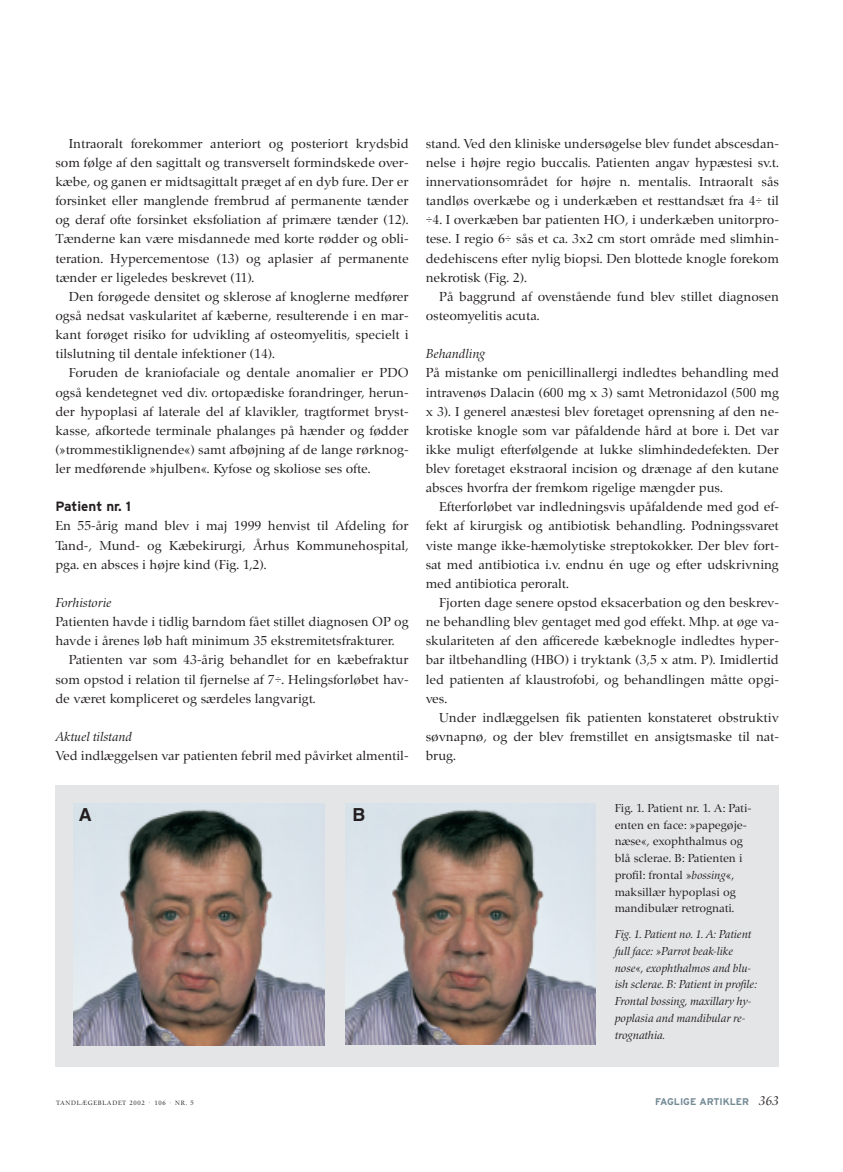
<style>
.page{position:relative;width:843px;height:1172px;background:#fff}
.page>*{position:absolute;margin:0;border:0;box-sizing:border-box;transform-origin:0 0}
.t1{font:700 18px "Helvetica";color:#231f20}
.t2{font:13.5px/19.2px "Zapf Renais SB";color:#231f20;text-align:justify}
.t3{font:italic 13.5px "Zapf Renais SB";color:#231f20}
.t4{font:700 13.5px "Interstate";color:#231f20}
.t5{font:italic 12px/16.8px "Zapf Renais SB";color:#231f20}
.t6{font:12px/16.8px "Zapf Renais SB";color:#231f20}
.t7{font:700 9.75px "Interstate";color:#738a95}
.t8{font:6.45px "Zapf Renais SB";letter-spacing:.11em;color:#231f20}
.s1{font-style:italic}
.s2{font-family:"Zapf Renais SB";font-weight:400;font-style:italic;font-size:13.5px;color:#231f20}
</style>
<div class="page">
<svg style="left:55px;top:785px;width:724px;height:282px;background:#bcb8b8"></svg>
<p class="t2" style="left:55px;top:135px;width:354px;text-indent:13px">Intraoralt forekommer anteriort og posteriort krydsbid som følge af den sagittalt og transverselt formindskede over&shy;kæbe, og ganen er midtsagittalt præget af en dyb fure. Der er forsinket eller manglende frembrud af permanente tænder og deraf ofte forsinket eksfoliation af primære tænder (12).<br>Tænderne kan være misdannede med korte rødder og obli&shy;teration. Hypercementose (13) og aplasier af permanente tænder er ligeledes beskrevet (11).</p>
<p class="t2" style="left:55px;top:288px;width:354px;text-indent:13px">Den forøgede densitet og sklerose af knoglerne medfører også nedsat vaskularitet af kæberne, resulterende i en mar&shy;kant forøget risiko for udvikling af osteomyelitis, specielt i tilslutning til dentale infektioner (14).</p>
<p class="t2" style="left:55px;top:365px;width:354px;text-indent:13px">Foruden de kraniofaciale og dentale anomalier er PDO også kendetegnet ved div. ortopædiske forandringer, herun&shy;der hypoplasi af laterale del af klavikler, tragtformet bryst&shy;kasse, afkortede terminale phalanges på hænder og fødder (»trommestiklignende«) samt afbøjning af de lange rørknog&shy;ler medførende »hjulben«. Kyfose og skoliose ses ofte.</p>
<p class="t4" style="left:55px;top:502px;width:77px">Patient nr. 1</p>
<p class="t2" style="left:55px;top:518px;width:354px">En 55-årig mand blev i maj 1999 henvist til Afdeling for Tand-, Mund- og Kæbekirurgi, Århus Kommunehospital, pga. en absces i højre kind (Fig. 1,2).</p>
<p class="t3" style="left:55px;top:597px;width:58px">Forhistorie</p>
<p class="t2" style="left:55px;top:613px;width:354px">Patienten havde i tidlig barndom fået stillet diagnosen OP og havde i årenes løb haft minimum 35 ekstremitetsfrakturer.</p>
<p class="t2" style="left:55px;top:652px;width:354px;text-indent:13px">Patienten var som 43-årig behandlet for en kæbefraktur som opstod i relation til fjernelse af 7÷. Helingsforløbet hav&shy;de været kompliceret og særdeles langvarigt.</p>
<p class="t3" style="left:55px;top:731px;width:78px">Aktuel tilstand</p>
<p class="t2" style="left:55px;top:747px;width:354px">Ved indlæggelsen var patienten febril med påvirket almentil-</p>
<h1 class="t1" style="left:79px;top:808px;width:14px">A</h1>
<h1 class="t1" style="left:352px;top:808px;width:14px">B</h1>
<p class="t2" style="left:425px;top:135px;width:354px">stand. Ved den kliniske undersøgelse blev fundet abscesdan&shy;nelse i højre regio buccalis. Patienten angav hypæstesi sv.t. innervationsområdet for højre n. mentalis. Intraoralt sås tandløs overkæbe og i underkæben et resttandsæt fra 4÷ til ÷4. I overkæben bar patienten HO, i underkæben unitorpro&shy;tese. I regio 6÷ sås et ca. 3x2 cm stort område med slimhin&shy;dedehiscens efter nylig biopsi. Den blottede knogle forekom nekrotisk (Fig. 2).</p>
<p class="t2" style="left:425px;top:288px;width:354px;text-indent:13px">På baggrund af ovenstående fund blev stillet diagnosen osteomyelitis acuta.</p>
<p class="t3" style="left:425px;top:349px;width:61px">Behandling</p>
<p class="t2" style="left:425px;top:365px;width:354px">På mistanke om penicillinallergi indledtes behandling med intravenøs Dalacin (600 mg x 3) samt Metronidazol (500 mg x 3). I generel anæstesi blev foretaget oprensning af den ne&shy;krotiske knogle som var påfaldende hård at bore i. Det var ikke muligt efterfølgende at lukke slimhindedefekten. Der blev foretaget ekstraoral incision og drænage af den kutane absces hvorfra der fremkom rigelige mængder pus.</p>
<p class="t2" style="left:425px;top:499px;width:354px;text-indent:13px">Efterforløbet var indledningsvis upåfaldende med god ef&shy;fekt af kirurgisk og antibiotisk behandling. Podningssvaret viste mange ikke-hæmolytiske streptokokker. Der blev fort&shy;sat med antibiotica i.v. endnu én uge og efter udskrivning med antibiotica peroralt.</p>
<p class="t2" style="left:425px;top:594px;width:354px;text-indent:13px">Fjorten dage senere opstod eksacerbation og den beskrev&shy;ne behandling blev gentaget med god effekt. Mhp. at øge va&shy;skulariteten af den afficerede kæbeknogle indledtes hyper&shy;bar iltbehandling (HBO) i tryktank (3,5 x atm. P). Imidlertid led patienten af klaustrofobi, og behandlingen måtte opgi&shy;ves.</p>
<p class="t2" style="left:425px;top:709px;width:354px;text-indent:13px">Under indlæggelsen fik patienten konstateret obstruktiv søvnapnø, og der blev fremstillet en ansigtsmaske til nat&shy;brug.</p>
<p class="t6" style="left:614px;top:801px;width:138px">Fig. 1. Patient nr. 1. A: Pati&shy;enten en face: »papegøje&shy;næse«, exophthalmus og blå sclerae. B: Patienten i profil: frontal »<span class="s1">bossing</span>«, maksillær hypoplasi og mandibulær retrognati.</p>
<p class="t5" style="left:614px;top:927px;width:144px">Fig. 1. Patient no. 1. A: Patient full face: »Parrot beak-like nose«, exophthalmos and blu&shy;ish sclerae. B: Patient in profile:<br>Frontal bossing, maxillary hy&shy;poplasia and mandibular re&shy;trognathia.</p>
<p class="t8" style="left:56px;top:1100px;width:139px">TANDLÆGEBLADET 2002 · 106 · NR. 5</p>
<p class="t7" style="left:654px;top:1098px;width:125px">FAGLIGE ARTIKLER <span class="s2">363</span></p>
</div>
